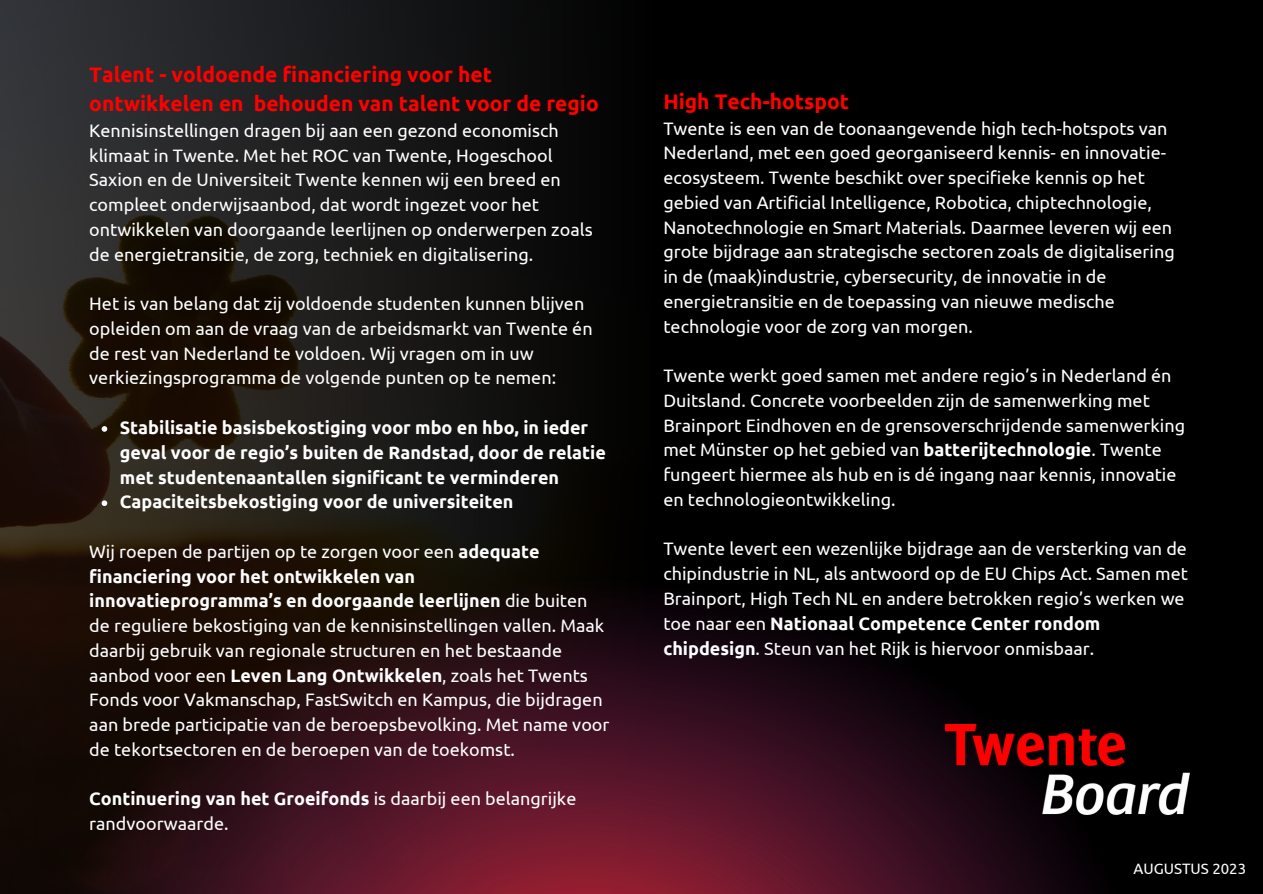
<style>
.page{position:relative;width:1263px;height:894px;background:#fff}
.page>*{position:absolute;margin:0;border:0;box-sizing:border-box;transform-origin:0 0}
.t1{font:700 21px/29.2px "Ubuntu";color:#f00}
.t2{font:18px/24.8px "Ubuntu";color:#fff}
.t3{font:700 18px/24.8px "Ubuntu";color:#fff}
.t4{font:15px "Ubuntu";color:#fff}
.s1{font-weight:700}
</style>
<div class="page">
<div style="left:0;top:0;width:1263px;height:893px;background:#000"></div>
<img style="left:0;top:0;width:562px;height:388px">
<img style="left:0;top:388px;width:1145px;height:505px">
<img style="left:945px;top:723px;width:244px;height:90px">
<svg style="left:102px;top:426px;width:5px;height:5px"></svg>
<svg style="left:102px;top:500px;width:5px;height:6px"></svg>
<p class="t1" style="left:89px;top:59px;width:511px">Talent - voldoende financiering voor het ontwikkelen en behouden van talent voor de regio</p>
<p class="t2" style="left:89px;top:118px;width:505px">Kennisinstellingen dragen bij aan een gezond economisch klimaat in Twente. Met het ROC van Twente, Hogeschool Saxion en de Universiteit Twente kennen wij een breed en compleet onderwijsaanbod, dat wordt ingezet voor het ontwikkelen van doorgaande leerlijnen op onderwerpen zoals de energietransitie, de zorg, techniek en digitalisering.</p>
<p class="t2" style="left:89px;top:291px;width:505px">Het is van belang dat zij voldoende studenten kunnen blijven opleiden om aan de vraag van de arbeidsmarkt van Twente én de rest van Nederland te voldoen. Wij vragen om in uw verkiezingsprogramma de volgende punten op te nemen:</p>
<p class="t3" style="left:120px;top:415px;width:487px">Stabilisatie basisbekostiging voor mbo en hbo, in ieder geval voor de regio’s buiten de Randstad, door de relatie met studentenaantallen significant te verminderen</p>
<p class="t3" style="left:120px;top:489px;width:395px">Capaciteitsbekostiging voor de universiteiten</p>
<p class="t2" style="left:89px;top:538px;width:522px">Wij roepen de partijen op te zorgen voor een <span class="s1">adequate financiering voor het ontwikkelen van innovatieprogramma’s en doorgaande leerlijnen</span> die buiten de reguliere bekostiging van de kennisinstellingen vallen. Maak daarbij gebruik van regionale structuren en het bestaande aanbod voor een <span class="s1">Leven Lang Ontwikkelen</span>, zoals het Twents Fonds voor Vakmanschap, FastSwitch en Kampus, die bijdragen aan brede participatie van de beroepsbevolking. Met name voor de tekortsectoren en de beroepen van de toekomst.</p>
<p class="t2" style="left:89px;top:786px;width:489px"><span class="s1">Continuering van het Groeifonds</span> is daarbij een belangrijke randvoorwaarde.</p>
<p class="t1" style="left:663px;top:86px;width:187px">High Tech-hotspot</p>
<p class="t2" style="left:663px;top:115px;width:513px">Twente is een van de toonaangevende high tech-hotspots van Nederland, met een goed georganiseerd kennis- en innovatie&shy;ecosysteem. Twente beschikt over specifieke kennis op het gebied van Artificial Intelligence, Robotica, chiptechnologie, Nanotechnologie en Smart Materials. Daarmee leveren wij een grote bijdrage aan strategische sectoren zoals de digitalisering in de (maak)industrie, cybersecurity, de innovatie in de energietransitie en de toepassing van nieuwe medische technologie voor de zorg van morgen.</p>
<p class="t2" style="left:663px;top:363px;width:523px">Twente werkt goed samen met andere regio’s in Nederland én Duitsland. Concrete voorbeelden zijn de samenwerking met Brainport Eindhoven en de grensoverschrijdende samenwerking met Münster op het gebied van <span class="s1">batterijtechnologie</span>. Twente fungeert hiermee als hub en is dé ingang naar kennis, innovatie en technologieontwikkeling.</p>
<p class="t2" style="left:663px;top:536px;width:526px">Twente levert een wezenlijke bijdrage aan de versterking van de chipindustrie in NL, als antwoord op de EU Chips Act. Samen met Brainport, High Tech NL en andere betrokken regio’s werken we toe naar een <span class="s1">Nationaal Competence Center rondom chipdesign</span>. Steun van het Rijk is hiervoor onmisbaar.</p>
<p class="t4" style="left:1133px;top:859px;width:114px">AUGUSTUS 2023</p>
</div>
